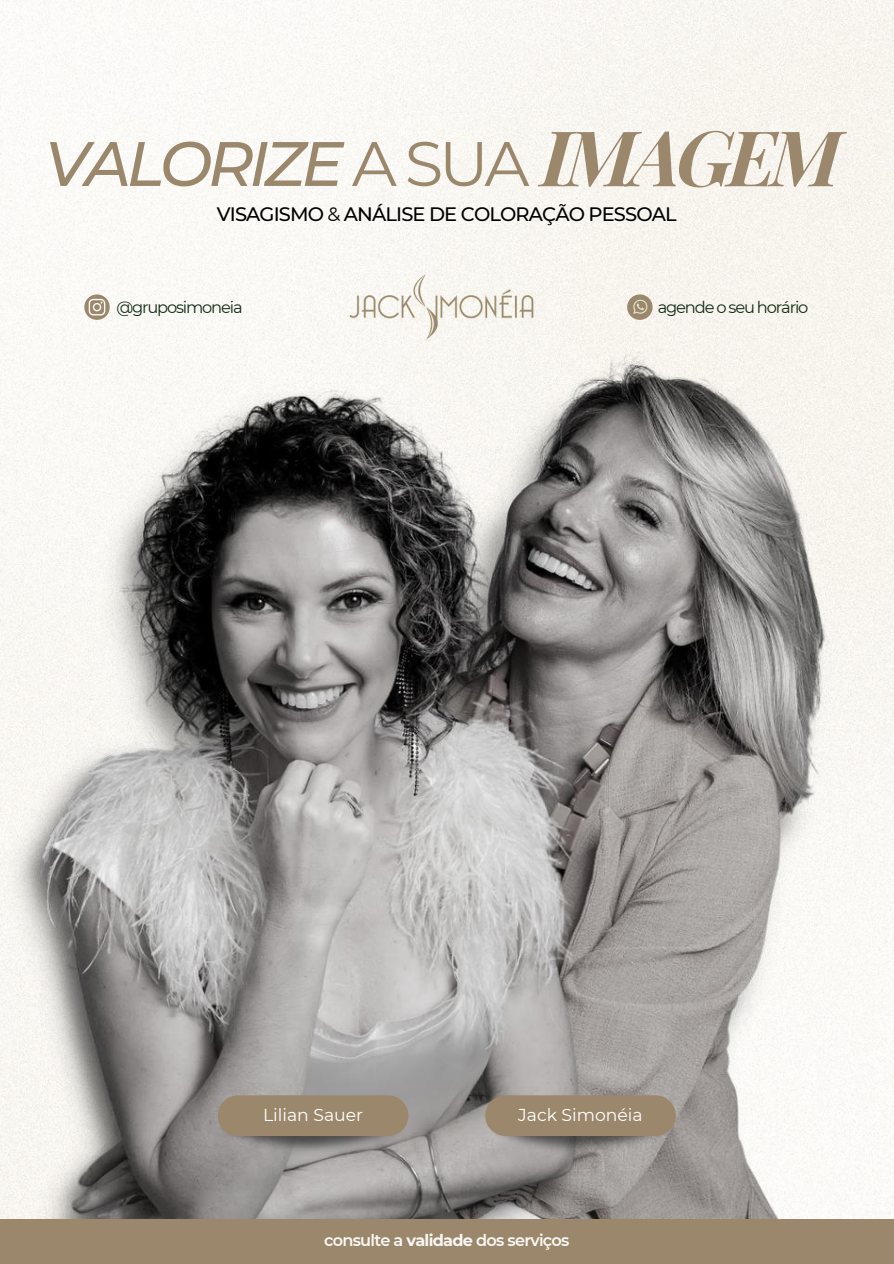
<style>
.page{position:relative;width:894px;height:1264px;background:#fff}
.page>*{position:absolute;margin:0;border:0;box-sizing:border-box;transform-origin:0 0}
.t1{font:italic 500 62.7px "Montserrat";letter-spacing:-.07em;color:#9b886c}
.t2{font:500 19.35px "Montserrat";letter-spacing:-.045em;color:#000}
.t3{font:17.25px "Montserrat";color:#fff}
.t4{font:16.35px "Montserrat";letter-spacing:-.07em;color:#132c12}
.t5{font:600 16.05px "Montserrat";letter-spacing:-.045em;color:#faf8f5}
.s1{font-weight:400;font-style:normal}
.s2{font-family:"Playfair Display";font-weight:700;font-size:76.95px}
.s3{font-weight:400}
.s4{font-weight:700}
</style>
<div class="page">
<div style="left:0;top:0;width:893px;height:1219px;background:#f9f7f3"></div>
<svg style="left:627px;top:294px;width:25px;height:26px"></svg>
<svg style="left:84px;top:294px;width:26px;height:26px"></svg>
<img style="left:159px;top:349px;width:671px;height:870px">
<img style="left:0;top:381px;width:596px;height:838px">
<img style="left:485px;top:1119px;width:190px;height:36px">
<img style="left:218px;top:1119px;width:190px;height:36px">
<div style="left:485px;top:1095px;width:190px;height:40px;background:#9b886c;border-radius:20px"></div>
<div style="left:218px;top:1095px;width:190px;height:40px;background:#9b886c;border-radius:20px"></div>
<img style="left:345px;top:265px;width:193px;height:84px">
<div style="left:0;top:1219px;width:893px;height:44px;background:#9b886c"></div>
<h1 class="t1" style="left:45px;top:125px;width:798px">VALORIZE <span class="s1">A SUA</span> <span class="s2">IMAGEM</span></h1>
<p class="t2" style="left:217px;top:202px;width:461px">VISAGISMO <span class="s3">&amp;</span> ANÁLISE DE COLORAÇÃO PESSOAL</p>
<p class="t4" style="left:116px;top:297px;width:128px">@gruposimoneia</p>
<p class="t4" style="left:657px;top:297px;width:152px">agende o seu horário</p>
<p class="t3" style="left:263px;top:1104px;width:101px">Lilian Sauer</p>
<p class="t3" style="left:518px;top:1104px;width:126px">Jack Simonéia</p>
<p class="t5" style="left:324px;top:1230px;width:247px">consulte a <span class="s4">validade</span> dos serviços</p>
</div>
